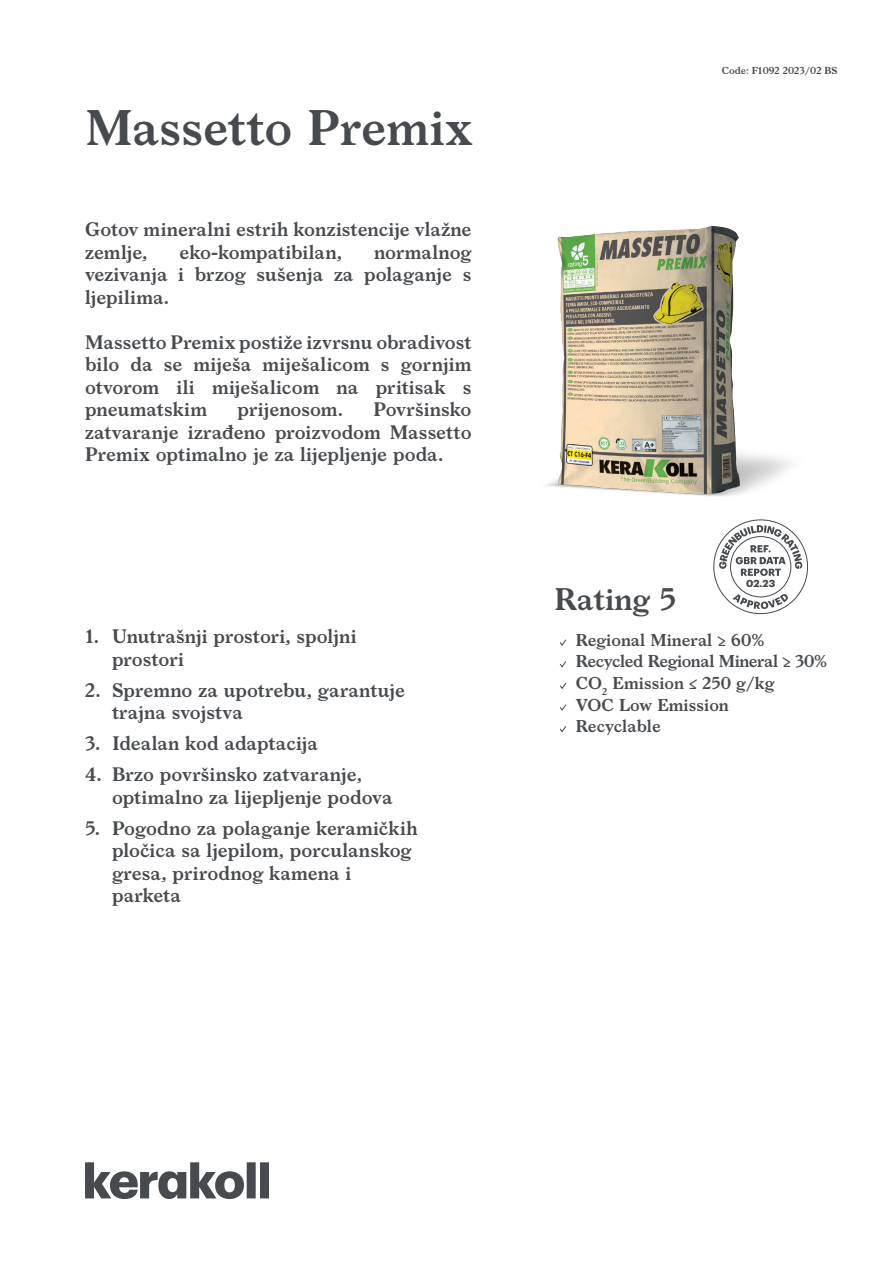
<style>
.page{position:relative;width:893px;height:1263px;background:#fff}
.page>*{position:absolute;margin:0;border:0;box-sizing:border-box;transform-origin:0 0}
.notag_cover_nome_pr{font:600 48px "Larish Neue";letter-spacing:-.005em;color:#474a4e}
.cover_eco{font:600 30px "Larish Neue";color:#474a4e}
.cover_descrizione_pr{font:600 18.75px/22.5px "Larish Neue";letter-spacing:-.005em;color:#474a4e}
.notag_cover_voci_ra{font:600 16.5px "Larish Neue";color:#474a4e}
.notag_cover_voci_ra-2{font:600 16.5px "Larish Neue";letter-spacing:-.025em;color:#474a4e}
.cover_datareport{font:700 10.05px "Graphik";color:#474a4e}
.t1{font:600 9.75px "Larish Neue";color:#474a4e}
</style>
<div class="page">
<svg style="left:713px;top:519px;width:95px;height:95px"></svg>
<svg style="left:85px;top:1162px;width:184px;height:37px"></svg>
<img style="left:546px;top:226px;width:244px;height:270px">
<svg style="left:559px;top:639px;width:8px;height:7px"></svg>
<svg style="left:559px;top:661px;width:8px;height:7px"></svg>
<svg style="left:560px;top:682px;width:7px;height:7px"></svg>
<svg style="left:559px;top:704px;width:8px;height:7px"></svg>
<svg style="left:559px;top:726px;width:8px;height:7px"></svg>
<p class="notag_cover_nome_pr" style="left:85px;top:91px;width:389px">Massetto Premix</p>
<p class="cover_descrizione_pr" style="left:85px;top:217px;width:388px">Gotov mineralni estrih konzistencije vlažne zemlje,</p>
<p class="cover_descrizione_pr" style="left:85px;top:239px;width:388px;text-align:justify;text-indent:289px">normalnog vezivanja i brzog sušenja za polaganje s ljepilima.</p>
<p class="cover_descrizione_pr" style="left:85px;top:329px;width:388px;text-align:justify">Massetto Premix postiže izvrsnu obradivost bilo da se miješa miješalicom s gornjim otvorom ili miješalicom na pritisak s pneumatskim</p>
<p class="cover_descrizione_pr" style="left:180px;top:239px;width:164px">eko-kompatibilan,</p>
<p class="cover_descrizione_pr" style="left:85px;top:397px;width:388px;text-align:justify;text-indent:288px">Površinsko zatvaranje izrađeno proizvodom Massetto Premix optimalno je za lijepljenje poda.</p>
<p class="cover_descrizione_pr" style="left:238px;top:397px;width:107px">prijenosom.</p>
<p class="cover_descrizione_pr" style="left:112px;top:624px;width:246px;text-indent:-27px">1. Unutrašnji prostori, spoljni prostori</p>
<p class="cover_descrizione_pr" style="left:112px;top:677px;width:295px;text-indent:-27px">2. Spremno za upotrebu, garantuje trajna svojstva</p>
<p class="cover_descrizione_pr" style="left:85px;top:731px;width:235px">3. Idealan kod adaptacija</p>
<p class="cover_descrizione_pr" style="left:112px;top:762px;width:282px;text-indent:-27px">4. Brzo površinsko zatvaranje, optimalno za lijepljenje podova</p>
<p class="cover_descrizione_pr" style="left:112px;top:815px;width:307px;text-indent:-27px">5. Pogodno za polaganje keramičkih pločica sa ljepilom, porculanskog gresa, prirodnog kamena i parketa</p>
<p class="t1" style="left:722px;top:63px;width:117px">Code: F1092 2023/02 BS</p>
<p class="cover_datareport" style="left:746px;top:575px;width:30px">02.23</p>
<p class="cover_eco" style="left:554px;top:576px;width:123px">Rating 5</p>
<p class="notag_cover_voci_ra" style="left:576px;top:627px;width:190px">Regional Mineral ≥ 60%</p>
<p class="notag_cover_voci_ra-2" style="left:576px;top:649px;width:253px">Recycled Regional Mineral ≥ 30%</p>
<p class="notag_cover_voci_ra" style="left:576px;top:670px;width:200px">CO<sub>2</sub> Emission ≤ 250 g/kg</p>
<p class="notag_cover_voci_ra" style="left:576px;top:692px;width:155px">VOC Low Emission</p>
<p class="notag_cover_voci_ra" style="left:576px;top:713px;width:86px">Recyclable</p>
</div>
